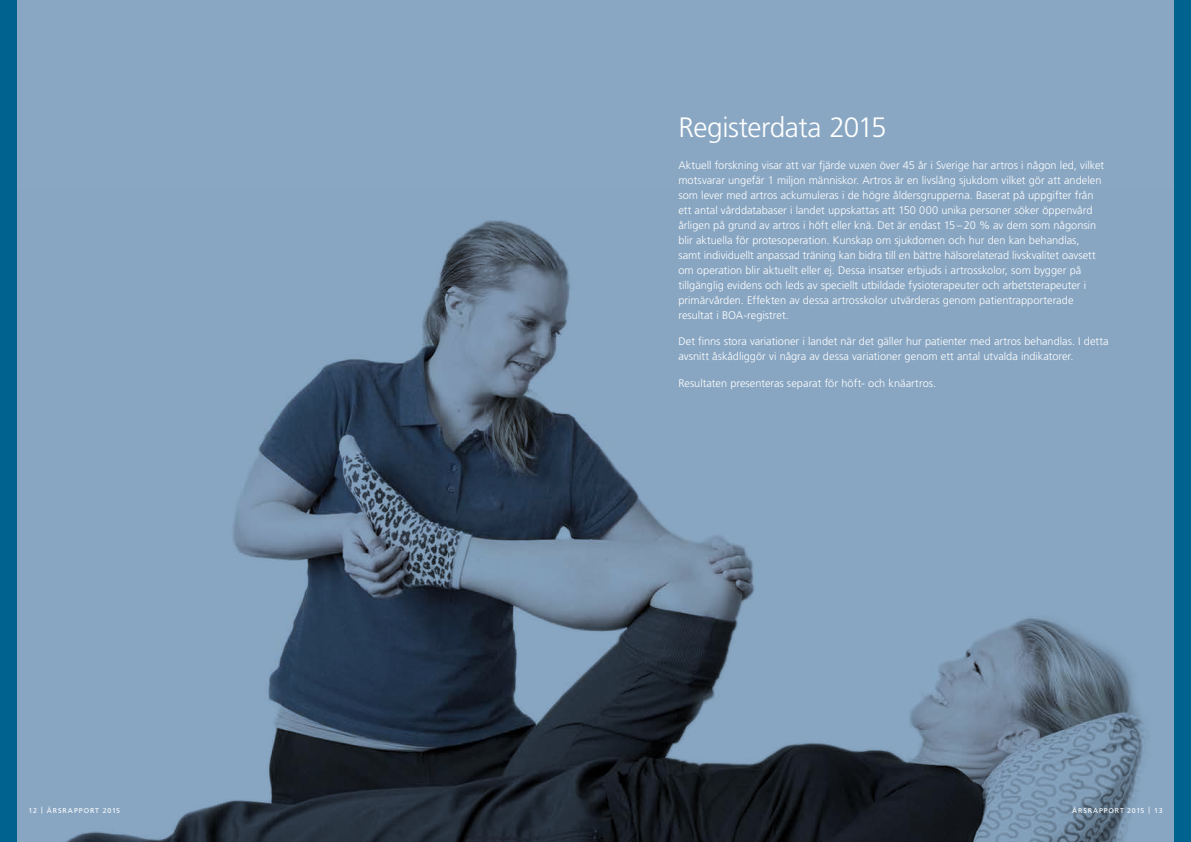
<style>
.page{position:relative;width:1191px;height:842px;background:#89a7c3}
.page>*{position:absolute;margin:0;border:0;box-sizing:border-box;transform-origin:0 0}
.t1{font:300 28px "Frutiger LT Std";letter-spacing:-.02em;color:#fff}
.t2{font:300 11px/15px "Frutiger LT Std";color:#fff}
.t3{font:7px "Frutiger LT Std";letter-spacing:.13em;color:#fff}
</style>
<div class="page">
<img style="left:66px;top:220px;width:1080px;height:622px">
<div style="left:0;top:0;width:17px;height:842px;background:#00638f"></div>
<div style="left:1174px;top:0;width:17px;height:842px;background:#00638f"></div>
<h1 class="t1" style="left:678px;top:112px;width:210px">Registerdata 2015</h1>
<p class="t2" style="left:678px;top:158px;width:427px">Aktuell forskning visar att var fjärde vuxen över 45 år i Sverige har artros i någon led, vilket motsvarar ungefär 1 miljon människor. Artros är en livslång sjukdom vilket gör att andelen som lever med artros ackumuleras i de högre åldersgrupperna. Baserat på uppgifter från ett antal vårddatabaser i landet uppskattas att 150 000 unika personer söker öppenvård årligen på grund av artros i höft eller knä. Det är endast 15–20 % av dem som någonsin blir aktuella för protesoperation. Kunskap om sjukdomen och hur den kan behandlas, samt individuellt anpassad träning kan bidra till en bättre hälsorelaterad livskvalitet oavsett om operation blir aktuellt eller ej. Dessa insatser erbjuds i artrosskolor, som bygger på tillgänglig evidens och leds av speciellt utbildade fysioterapeuter och arbetsterapeuter i primärvården. Effekten av dessa artrosskolor utvärderas genom patientrapporterade resultat i BOA-registret.</p>
<p class="t2" style="left:678px;top:334px;width:432px">Det finns stora variationer i landet när det gäller hur patienter med artros behandlas. I detta avsnitt åskådliggör vi några av dessa variationer genom ett antal utvalda indikatorer.</p>
<p class="t2" style="left:678px;top:376px;width:259px">Resultaten presenteras separat för höft- och knäartros.</p>
<p class="t3" style="left:28px;top:806px;width:93px">12 | ÅRSRAPPORT 2015</p>
<p class="t3" style="left:1072px;top:806px;width:92px">ÅRSRAPPORT 2015 | 13</p>
</div>
